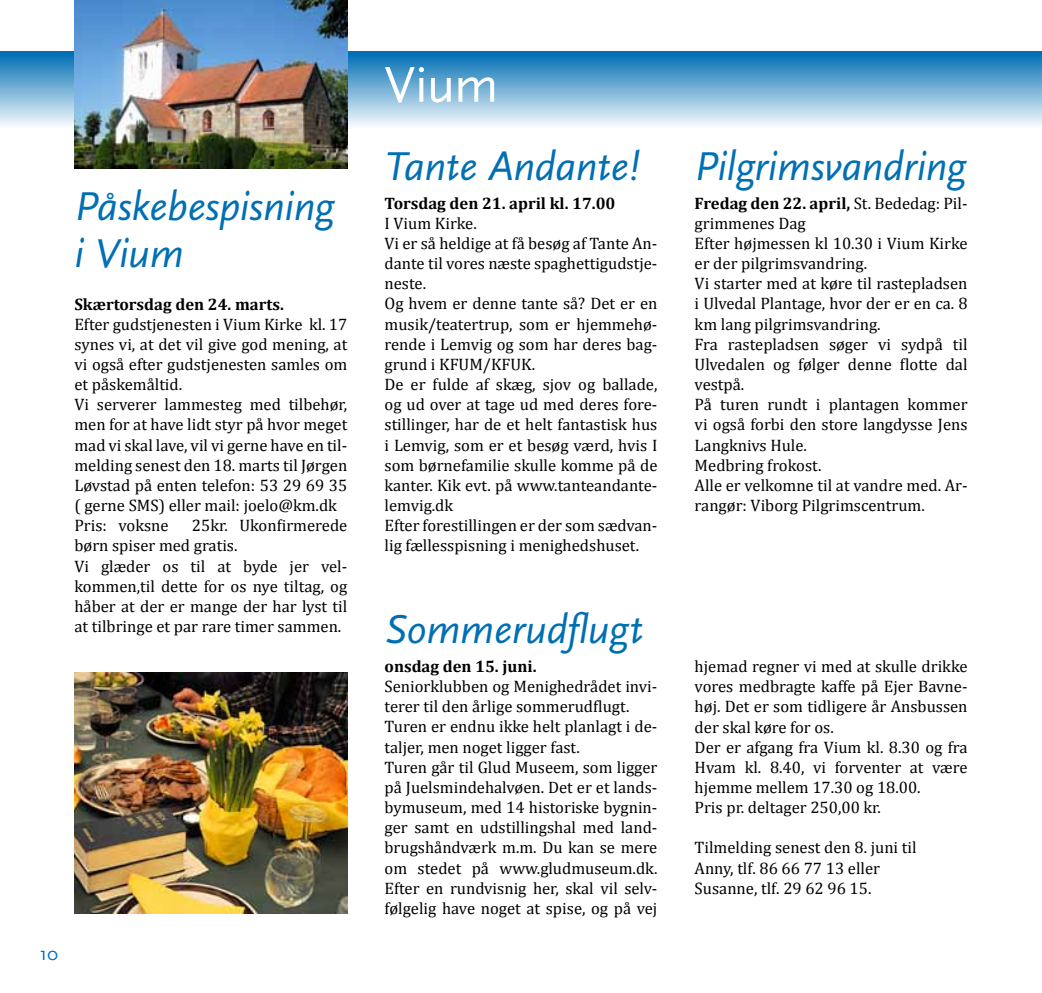
<style>
.page{position:relative;width:1042px;height:993px;background:#fff}
.page>*{position:absolute;margin:0;border:0;box-sizing:border-box;transform-origin:0 0}
.t1{font:52.5px "Scala Sans";color:#fff}
.t2{font:italic 42px/47.2px "Scala Sans";letter-spacing:-.005em;color:#006fb4}
.t3{font:19.25px "Scala Sans";color:#006fb4}
.t4{font:16.62px/20.1px "Cambria";color:#000}
.t5{font:700 16.62px "Cambria";color:#000}
.s1{font-weight:700}
</style>
<div class="page">
<div style="left:0;top:51px;width:1042px;height:77px;background:linear-gradient(to bottom,#006bb2,#f9fbfd)"></div>
<img style="left:74px;top:0;width:273px;height:168px">
<img style="left:74px;top:672px;width:273px;height:241px">
<h2 class="t2" style="left:74px;top:183px;width:261px">Påskebespisning i Vium</h2>
<p class="t5" style="left:74px;top:292px;width:211px">Skærtorsdag den 24. marts.</p>
<p class="t4" style="left:74px;top:314px;width:274px">Efter gudstjenesten i Vium Kirke kl. 17 synes vi, at det vil give god mening, at vi også efter gudstjenesten samles om et påskemåltid.<br>Vi serverer lammesteg med tilbehør, men for at have lidt styr på hvor meget mad vi skal lave, vil vi gerne have en til&shy;melding senest den 18. marts til Jørgen Løvstad på enten telefon: 53 29 69 35 ( gerne SMS) eller mail: joelo@km.dk Pris: voksne</p>
<p class="t4" style="left:74px;top:515px;width:274px;text-indent:118px">25kr. Ukonfirmerede børn spiser med gratis.<br>Vi glæder os til at byde jer vel&shy;kommen,til dette for os nye tiltag, og håber at der er mange der har lyst til at tilbringe et par rare timer sammen.</p>
<p class="t3" style="left:40px;top:943px;width:20px">10</p>
<h1 class="t1" style="left:384px;top:56px;width:115px">Vium</h1>
<h2 class="t2" style="left:384px;top:143px;width:256px">Tante Andante!</h2>
<p class="t5" style="left:384px;top:191px;width:232px">Torsdag den 21. april kl. 17.00</p>
<p class="t4" style="left:384px;top:213px;width:274px">I Vium Kirke.<br>Vi er så heldige at få besøg af Tante An&shy;dante til vores næste spaghettigudstje&shy;neste.<br>Og hvem er denne tante så? Det er en musik/teatertrup, som er hjemmehø&shy;rende i Lemvig og som har deres bag&shy;grund i KFUM/KFUK.<br>De er fulde af skæg, sjov og ballade, og ud over at tage ud med deres fore&shy;stillinger, har de et helt fantastisk hus i Lemvig, som er et besøg værd, hvis I som børnefamilie skulle komme på de kanter. Kik evt. på www.tanteandante&shy;lemvig.dk<br>Efter forestillingen er der som sædvan&shy;lig fællesspisning i menighedshuset.</p>
<h2 class="t2" style="left:384px;top:606px;width:260px">Sommerudflugt</h2>
<p class="t5" style="left:384px;top:654px;width:153px">onsdag den 15. juni.</p>
<p class="t4" style="left:384px;top:676px;width:274px">Seniorklubben og Menighedrådet invi&shy;terer til den årlige sommerudflugt.<br>Turen er endnu ikke helt planlagt i de&shy;taljer, men noget ligger fast.<br>Turen går til Glud Museem, som ligger på Juelsmindehalvøen. Det er et lands&shy;bymuseum, med 14 historiske bygnin&shy;ger samt en udstillingshal med land&shy;brugshåndværk m.m. Du kan se mere om stedet på www.gludmuseum.dk.<br>Efter en rundvisnig her, skal vil selv&shy;følgelig have noget at spise, og på vej</p>
<h2 class="t2" style="left:694px;top:143px;width:273px">Pilgrimsvandring</h2>
<p class="t4" style="left:694px;top:193px;width:274px"><span class="s1">Fredag den 22. april,</span> St. Bededag: Pil&shy;grimmenes Dag<br>Efter højmessen kl 10.30 i Vium Kirke er der pilgrimsvandring.<br>Vi starter med at køre til rastepladsen i Ulvedal Plantage, hvor der er en ca. 8 km lang pilgrimsvandring.<br>Fra rastepladsen søger vi sydpå til<br>Ulvedalen og følger denne flotte dal vestpå.<br>På turen rundt i plantagen kommer vi også forbi den store langdysse Jens<br>Langknivs Hule.<br>Medbring frokost.<br>Alle er velkomne til at vandre med. Ar&shy;rangør: Viborg Pilgrimscentrum.</p>
<p class="t4" style="left:694px;top:656px;width:274px">hjemad regner vi med at skulle drikke vores medbragte kaffe på Ejer Bavne&shy;høj. Det er som tidligere år Ansbussen der skal køre for os.<br>Der er afgang fra Vium kl. 8.30 og fra<br>Hvam kl. 8.40, vi forventer at være hjemme mellem 17.30 og 18.00.<br>Pris pr. deltager 250,00 kr.</p>
<p class="t4" style="left:694px;top:837px;width:223px">Tilmelding senest den 8. juni til<br>Anny, tlf. 86 66 77 13 eller<br>Susanne, tlf. 29 62 96 15.</p>
</div>
